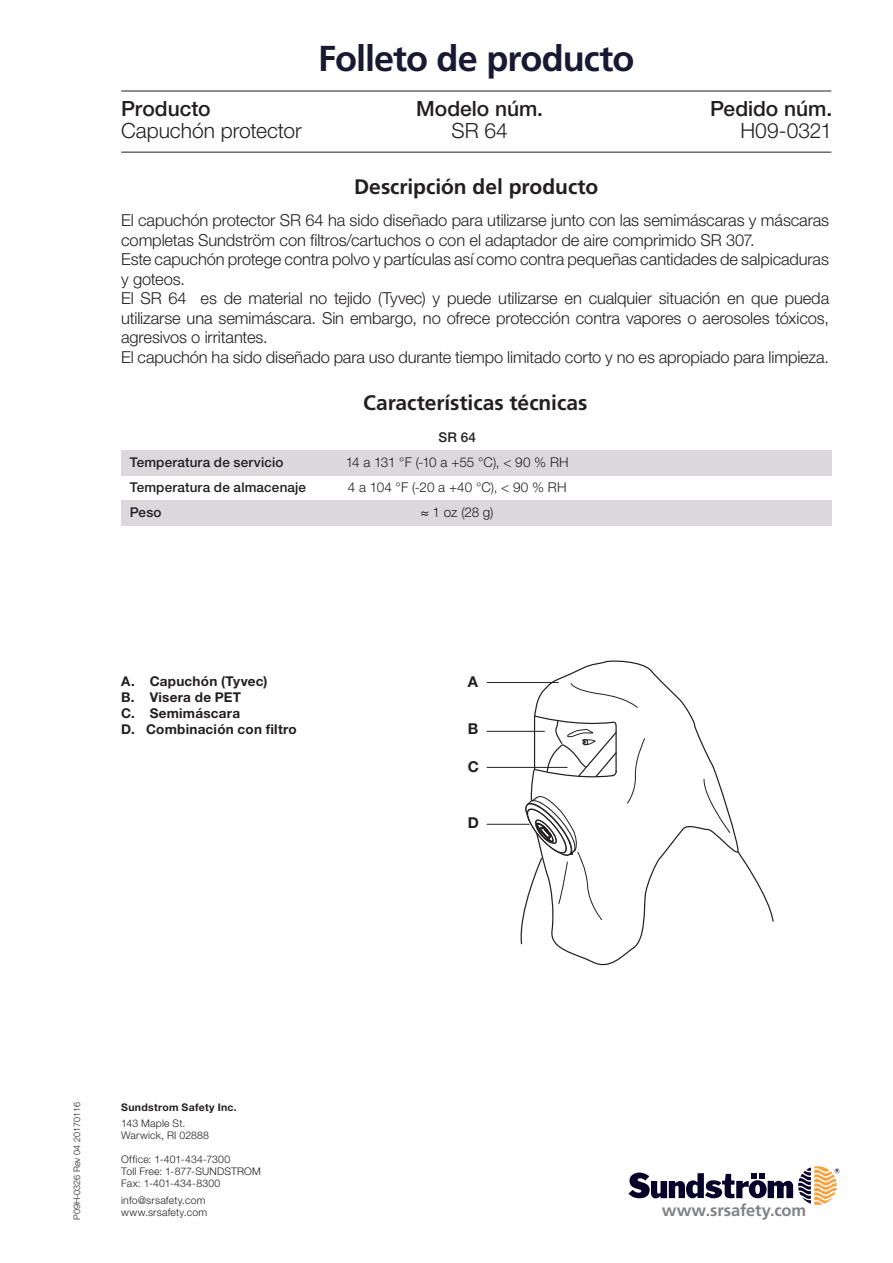
<style>
.page{position:relative;width:893px;height:1263px;background:#fff}
.page>*{position:absolute;margin:0;border:0;box-sizing:border-box;transform-origin:0 0}
.t1{font:700 36px "Frutiger LT Pro";letter-spacing:-.025em;color:#191933}
.t2{font:700 21px "Frutiger LT Pro";letter-spacing:-.005em;color:#231f20}
.Designation_rad_2{font:300 21px "Helvetica Neue LT Pro";color:#231f20}
.Designation_rad_2-2{font:500 21px "Helvetica Neue LT Pro";color:#231f20}
.Bröd{font:300 16.5px/19.5px "Helvetica Neue LT Pro";letter-spacing:-.01em;color:#231f20}
.t3{font:700 16.5px "Frutiger LT Pro";letter-spacing:-.005em;color:#808285}
.t4{font:700 15px "Helvetica Neue LT Std";color:#231f20}
.Detaljer{font:700 13.5px "Helvetica Neue LT Pro";letter-spacing:.02em;color:#231f20}
.Tabell{font:500 13.5px "Helvetica Neue LT Pro";letter-spacing:.01em;color:#231f20}
.Tabell-2{font:300 13.5px "Helvetica Neue LT Pro";letter-spacing:-.005em;color:#231f20}
.Tabell-3{font:300 13.5px "Helvetica Neue LT Pro";letter-spacing:-.035em;color:#231f20}
.t5{font:300 10.5px/12px "Helvetica Neue LT Pro";letter-spacing:.02em;color:#231f20}
.t6{font:700 10.5px "Helvetica Neue LT Std";letter-spacing:.03em;color:#231f20}
.t7{font:300 9px "Helvetica Neue LT Pro";color:#231f20}
</style>
<div class="page">
<svg style="left:628px;top:1166px;width:211px;height:39px"></svg>
<svg style="left:552px;top:660px;width:187px;height:306px"></svg>
<svg style="left:736px;top:850px;width:38px;height:73px"></svg>
<svg style="left:518px;top:683px;width:212px;height:262px"></svg>
<hr style="left:121px;top:152px;width:710px;height:1px;background:#231f20">
<hr style="left:121px;top:91px;width:710px;height:1px;background:#231f20">
<div style="left:121px;top:451px;width:711px;height:25px;background:#dbd7dd"></div>
<div style="left:121px;top:501px;width:711px;height:25px;background:#dbd7dd"></div>
<hr style="left:487px;top:682px;width:72px;height:1px;background:#231f20">
<hr style="left:487px;top:731px;width:58px;height:1px;background:#231f20">
<hr style="left:487px;top:767px;width:80px;height:1px;background:#231f20">
<hr style="left:487px;top:824px;width:43px;height:1px;background:#231f20">
<p class="t1" style="left:318px;top:37px;width:318px">Folleto de producto</p>
<p class="Designation_rad_2-2" style="left:121px;top:96px;width:91px">Producto</p>
<p class="Designation_rad_2-2" style="left:416px;top:96px;width:128px">Modelo núm.</p>
<p class="Designation_rad_2-2" style="left:710px;top:96px;width:124px">Pedido núm.</p>
<p class="Designation_rad_2" style="left:121px;top:118px;width:182px">Capuchón protector</p>
<p class="Designation_rad_2" style="left:452px;top:118px;width:58px">SR 64</p>
<p class="Designation_rad_2" style="left:740px;top:118px;width:93px">H09-0321</p>
<p class="t2" style="left:354px;top:175px;width:246px">Descripción del producto</p>
<p class="Bröd" style="left:121px;top:210px;width:709px">El capuchón protector SR 64 ha sido diseñado para utilizarse junto con las semimáscaras y máscaras completas Sundström con filtros/cartuchos o con el adaptador de aire comprimido SR 307.</p>
<p class="Bröd" style="left:121px;top:249px;width:709px">Este capuchón protege contra polvo y partículas así como contra pequeñas cantidades de salpicaduras y goteos.</p>
<p class="Bröd" style="left:121px;top:288px;width:709px;text-align:justify">El SR 64 es de material no tejido (Tyvec) y puede utilizarse en cualquier situación en que pueda utilizarse una semimáscara. Sin embargo, no ofrece protección contra vapores o aerosoles tóxicos, agresivos o irritantes.</p>
<p class="Bröd" style="left:121px;top:347px;width:709px">El capuchón ha sido diseñado para uso durante tiempo limitado corto y no es apropiado para limpieza.</p>
<p class="t2" style="left:363px;top:390px;width:226px">Características técnicas</p>
<p class="Tabell" style="left:438px;top:429px;width:39px">SR 64</p>
<p class="Tabell" style="left:130px;top:454px;width:155px">Temperatura de servicio</p>
<p class="Tabell-3" style="left:346px;top:454px;width:225px">14 a 131 °F (-10 a +55 °C), &lt; 90 % RH</p>
<p class="Tabell" style="left:130px;top:479px;width:178px">Temperatura de almacenaje</p>
<p class="Tabell-2" style="left:348px;top:479px;width:220px">4 a 104 °F (-20 a +40 °C), &lt; 90 % RH</p>
<p class="Tabell" style="left:130px;top:504px;width:33px">Peso</p>
<p class="Tabell-2" style="left:421px;top:504px;width:74px">≈ 1 oz (28 g)</p>
<p class="Detaljer" style="left:121px;top:673px;width:148px">A. Capuchón (Tyvec)</p>
<p class="Detaljer" style="left:121px;top:689px;width:121px">B. Visera de PET</p>
<p class="Detaljer" style="left:121px;top:705px;width:121px">C. Semimáscara</p>
<p class="Detaljer" style="left:121px;top:721px;width:177px">D. Combinación con filtro</p>
<p class="t4" style="left:468px;top:672px;width:12px">A</p>
<p class="t4" style="left:468px;top:719px;width:12px">B</p>
<p class="t4" style="left:468px;top:757px;width:13px">C</p>
<p class="t4" style="left:468px;top:814px;width:13px">D</p>
<p class="t7" style="left:72px;top:1220px;width:119px;rotate:-90deg">P09H-0326 Rev 04 20170116</p>
<p class="t6" style="left:121px;top:1101px;width:117px">Sundstrom Safety Inc.</p>
<p class="t5" style="left:121px;top:1117px;width:89px">143 Maple St.<br>Warwick, RI 02888</p>
<p class="t5" style="left:121px;top:1153px;width:141px">Office: 1-401-434-7300<br>Toll Free: 1-877-SUNDSTROM<br>Fax: 1-401-434-8300</p>
<p class="t5" style="left:121px;top:1193px;width:88px">info@srsafety.com www.srsafety.com</p>
<p class="t3" style="left:662px;top:1200px;width:146px">www.srsafety.com</p>
</div>
